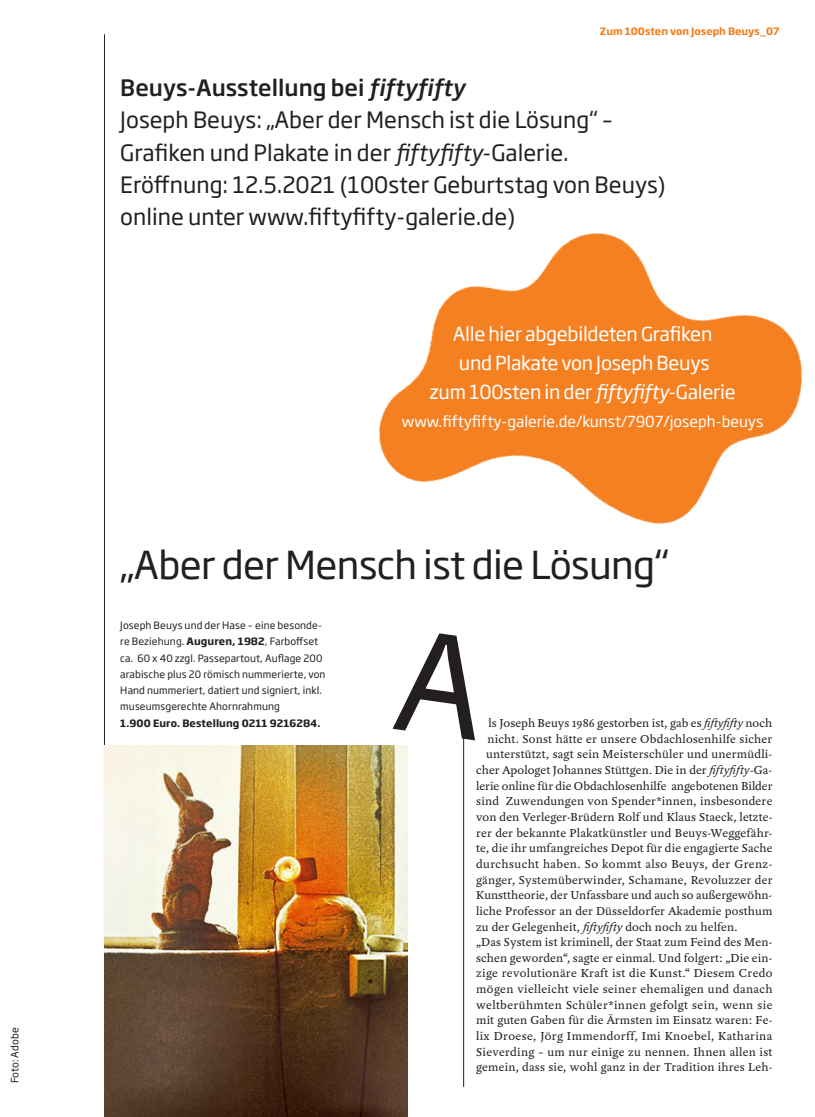
<style>
.page{position:relative;width:815px;height:1117px;background:#fff}
.page>*{position:absolute;margin:0;border:0;box-sizing:border-box;transform-origin:0 0}
.t1{font:38.12px "Soho Gothic Std";letter-spacing:-.015em;color:#231f20}
.t2{font:22.25px/32.1px "Soho Gothic Std";color:#231f20}
.t3{font:19.12px/28.8px "Soho Gothic Std";letter-spacing:-.015em;color:#fff;text-align:center}
.t4{font:15px "Soho Gothic Std";color:#fff}
.t5{font:12.5px "Yoga OT";letter-spacing:.015em;color:#231f20}
.t6{font:12.5px "Yoga OT";letter-spacing:.035em;color:#231f20}
.t7{font:10px/16.2px "Soho Gothic Std";letter-spacing:.01em;color:#231f20}
.t8{font:700 10px "Soho Gothic Std";letter-spacing:.01em;color:#231f20}
.t9{font:700 10px "Soho Gothic Std";color:#f58021}
.s1{font-weight:500}
.s2{font-weight:500;font-style:italic}
.s3{font-style:italic}
.s4{font-weight:700}
</style>
<div class="page">
<hr style="left:463px;top:727px;width:1px;height:359px;background:#231f20">
<hr style="left:104px;top:34px;width:1px;height:1061px;background:#231f20">
<img style="left:105px;top:745px;width:302px;height:371px">
<img style="left:378px;top:232px;width:425px;height:293px">
<p class="t7" style="left:7px;top:1083px;width:57px;rotate:-90deg">Foto: Adobe</p>
<p class="t9" style="left:600px;top:24px;width:181px">Zum 100sten von Joseph Beuys_07</p>
<h2 class="t2" style="left:120px;top:72px;width:547px"><span class="s1">Beuys-Ausstellung bei</span> <span class="s2">fiftyfifty<br></span>Joseph Beuys: „Aber der Mensch ist die Lösung“ – Grafiken und Plakate in der <span class="s3">fiftyfifty</span>-Galerie.<br>Eröffnung: 12.5.2021 (100ster Geburtstag von Beuys) online unter www.fiftyfifty-galerie.de)</h2>
<h3 class="t3" style="left:430px;top:320px;width:308px">Alle hier abgebildeten Grafiken<br>und Plakate von Joseph Beuys<br>zum 100sten in der <span class="s3">fiftyfifty</span>-Galerie</h3>
<p class="t4" style="left:402px;top:412px;width:363px">www.fiftyfifty-galerie.de/kunst/7907/joseph-beuys</p>
<h1 class="t1" style="left:120px;top:541px;width:550px">„Aber der Mensch ist die Lösung“</h1>
<p class="t7" style="left:120px;top:617px;width:207px">Joseph Beuys und der Hase – eine besonde&shy;re Beziehung. <span class="s4">Auguren, 1982</span>, Farboffset ca. 60 x 40 zzgl. Passepartout, Auflage 200 arabische plus 20 römisch nummerierte, von Hand nummeriert, datiert und signiert, inkl. museumsgerechte Ahornrahmung</p>
<p class="t8" style="left:120px;top:716px;width:202px">1.900 Euro. Bestellung 0211 9216284.</p>
<p class="t5" style="left:489px;top:716px;width:285px">ls Joseph Beuys 1986 gestorben ist, gab es <span class="s3">fiftyfifty</span> noch</p>
<p class="t5" style="left:487px;top:732px;width:287px">nicht. Sonst hätte er unsere Obdachlosenhilfe sicher</p>
<p class="t5" style="left:486px;top:747px;width:288px">unterstützt, sagt sein Meisterschüler und unermüdli-</p>
<p class="t5" style="left:476px;top:763px;width:298px">cher Apologet Johannes Stüttgen. Die in der <span class="s3">fiftyfifty</span>-Ga-</p>
<p class="t5" style="left:476px;top:779px;width:298px">lerie online für die Obdachlosenhilfe angebotenen Bilder</p>
<p class="t5" style="left:476px;top:794px;width:298px">sind Zuwendungen von Spender*innen, insbesondere</p>
<p class="t5" style="left:476px;top:810px;width:298px">von den Verleger-Brüdern Rolf und Klaus Staeck, letzte-</p>
<p class="t5" style="left:476px;top:825px;width:298px">rer der bekannte Plakatkünstler und Beuys-Weggefähr-</p>
<p class="t5" style="left:476px;top:841px;width:298px">te, die ihr umfangreiches Depot für die engagierte Sache</p>
<p class="t6" style="left:476px;top:857px;width:298px">durchsucht haben. So kommt also Beuys, der Grenz-</p>
<p class="t5" style="left:476px;top:872px;width:298px">gänger, Systemüberwinder, Schamane, Revoluzzer der</p>
<p class="t5" style="left:476px;top:888px;width:298px">Kunsttheorie, der Unfassbare und auch so außergewöhn-</p>
<p class="t5" style="left:476px;top:904px;width:298px">liche Professor an der Düsseldorfer Akademie posthum</p>
<p class="t5" style="left:476px;top:919px;width:263px">zu der Gelegenheit, <span class="s3">fiftyfifty</span> doch noch zu helfen.</p>
<p class="t5" style="left:476px;top:935px;width:298px">„Das System ist kriminell, der Staat zum Feind des Men-</p>
<p class="t5" style="left:476px;top:950px;width:298px">schen geworden“, sagte er einmal. Und folgert: „Die ein-</p>
<p class="t5" style="left:476px;top:966px;width:298px">zige revolutionäre Kraft ist die Kunst.“ Diesem Credo</p>
<p class="t5" style="left:476px;top:982px;width:298px">mögen vielleicht viele seiner ehemaligen und danach</p>
<p class="t6" style="left:476px;top:997px;width:298px">weltberühmten Schüler*innen gefolgt sein, wenn sie</p>
<p class="t5" style="left:476px;top:1013px;width:298px">mit guten Gaben für die Ärmsten im Einsatz waren: Fe-</p>
<p class="t5" style="left:476px;top:1029px;width:298px">lix Droese, Jörg Immendorff, Imi Knoebel, Katharina</p>
<p class="t5" style="left:476px;top:1044px;width:298px">Sieverding – um nur einige zu nennen. Ihnen allen ist</p>
<p class="t5" style="left:476px;top:1060px;width:298px">gemein, dass sie, wohl ganz in der Tradition ihres Leh-</p>
</div>
